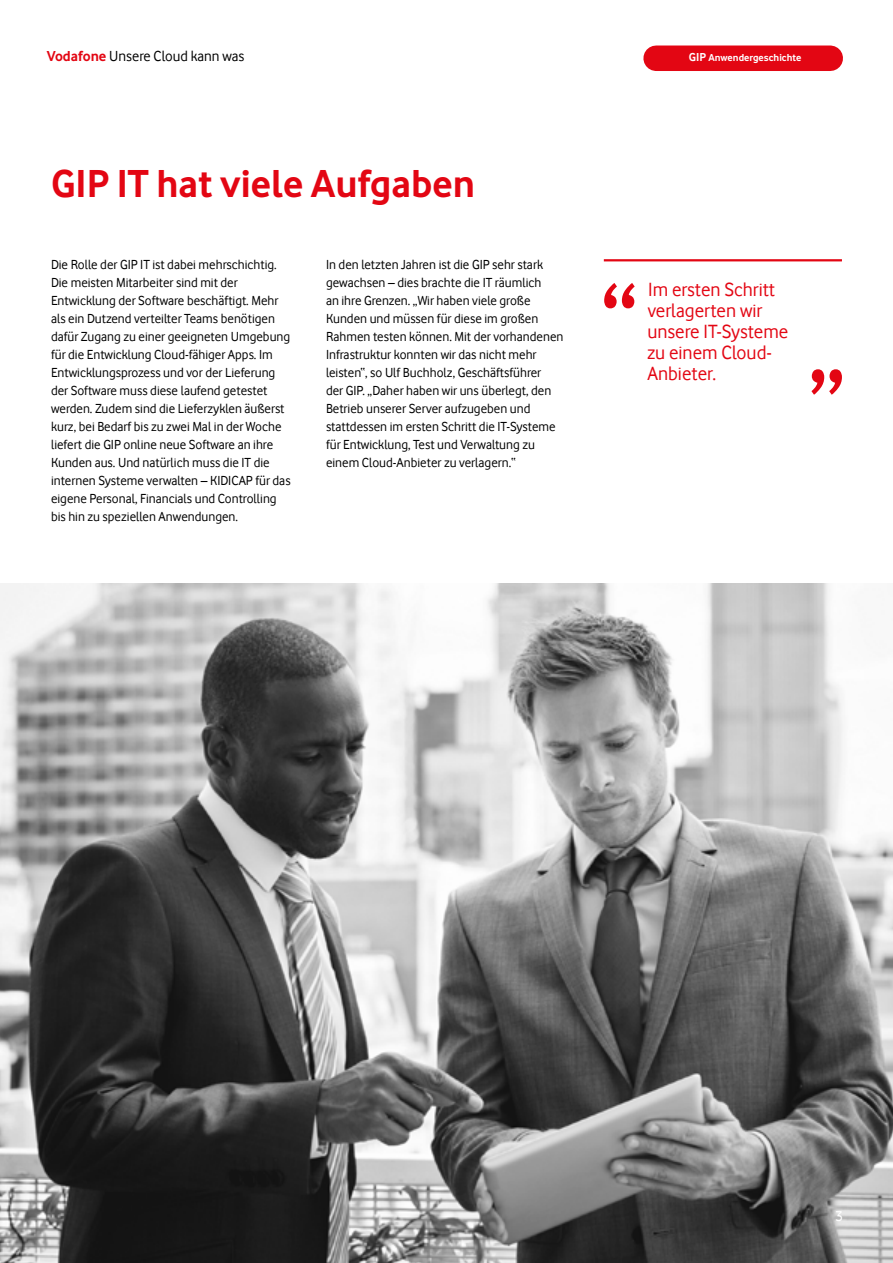
<style>
.page{position:relative;width:893px;height:1263px;background:#fff}
.page>*{position:absolute;margin:0;border:0;box-sizing:border-box;transform-origin:0 0}
.t1{font:700 40.5px "Vodafone Rg";color:#e30613}
.t2{font:19.65px/21.1px "Vodafone Rg";color:#e30613}
.t3{font:15px "Vodafone Rg";color:#000}
.t4{font:15px "Vodafone Rg";color:#fff}
.t5{font:13.5px/18px "Vodafone Rg";color:#000}
.t6{font:700 10.5px "Vodafone Rg";color:#fff}
.s1{font-weight:700;color:#e30613}
.s2{font-size:12px}
</style>
<div class="page">
<div style="left:656px;top:46px;width:174px;height:25px;background:#e30613"></div>
<hr style="left:604px;top:259px;width:238px;height:2px;background:#e30613">
<svg style="left:604px;top:283px;width:31px;height:25px"></svg>
<svg style="left:811px;top:369px;width:31px;height:26px"></svg>
<img style="left:0;top:583px;width:893px;height:680px">
<p class="t3" style="left:47px;top:48px;width:199px"><span class="s1">Vodafone</span> Unsere Cloud kann was</p>
<p class="t6" style="left:689px;top:52px;width:114px"><span class="s2">GIP</span> Anwendergeschichte</p>
<h1 class="t1" style="left:51px;top:160px;width:425px">GIP IT hat viele Aufgaben</h1>
<p class="t5" style="left:51px;top:255px;width:241px">Die Rolle der GIP IT ist dabei mehrschichtig.<br>Die meisten Mitarbeiter sind mit der Entwicklung der Software beschäftigt. Mehr als ein Dutzend verteilter Teams benötigen dafür Zugang zu einer geeigneten Umgebung für die Entwicklung Cloud-fähiger Apps. Im Entwicklungsprozess und vor der Lieferung der Software muss diese laufend getestet werden. Zudem sind die Lieferzyklen äußerst kurz, bei Bedarf bis zu zwei Mal in der Woche liefert die GIP online neue Software an ihre Kunden aus. Und natürlich muss die IT die internen Systeme verwalten – KIDICAP für das eigene Personal, Financials und Controlling bis hin zu speziellen Anwendungen.</p>
<p class="t5" style="left:326px;top:255px;width:239px">In den letzten Jahren ist die GIP sehr stark gewachsen – dies brachte die IT räumlich<br>an ihre Grenzen. „Wir haben viele große Kunden und müssen für diese im großen Rahmen testen können. Mit der vorhandenen Infrastruktur konnten wir das nicht mehr leisten“, so Ulf Buchholz, Geschäftsführer<br>der GIP. „Daher haben wir uns überlegt, den Betrieb unserer Server aufzugeben und stattdessen im ersten Schritt die IT-Systeme für Entwicklung, Test und Verwaltung zu einem Cloud-Anbieter zu verlagern.“</p>
<h2 class="t2" style="left:647px;top:279px;width:143px">Im ersten Schritt verlagerten wir unsere IT-Systeme zu einem Cloud-<br>Anbieter.</h2>
<p class="t4" style="left:835px;top:1207px;width:9px">3</p>
</div>
